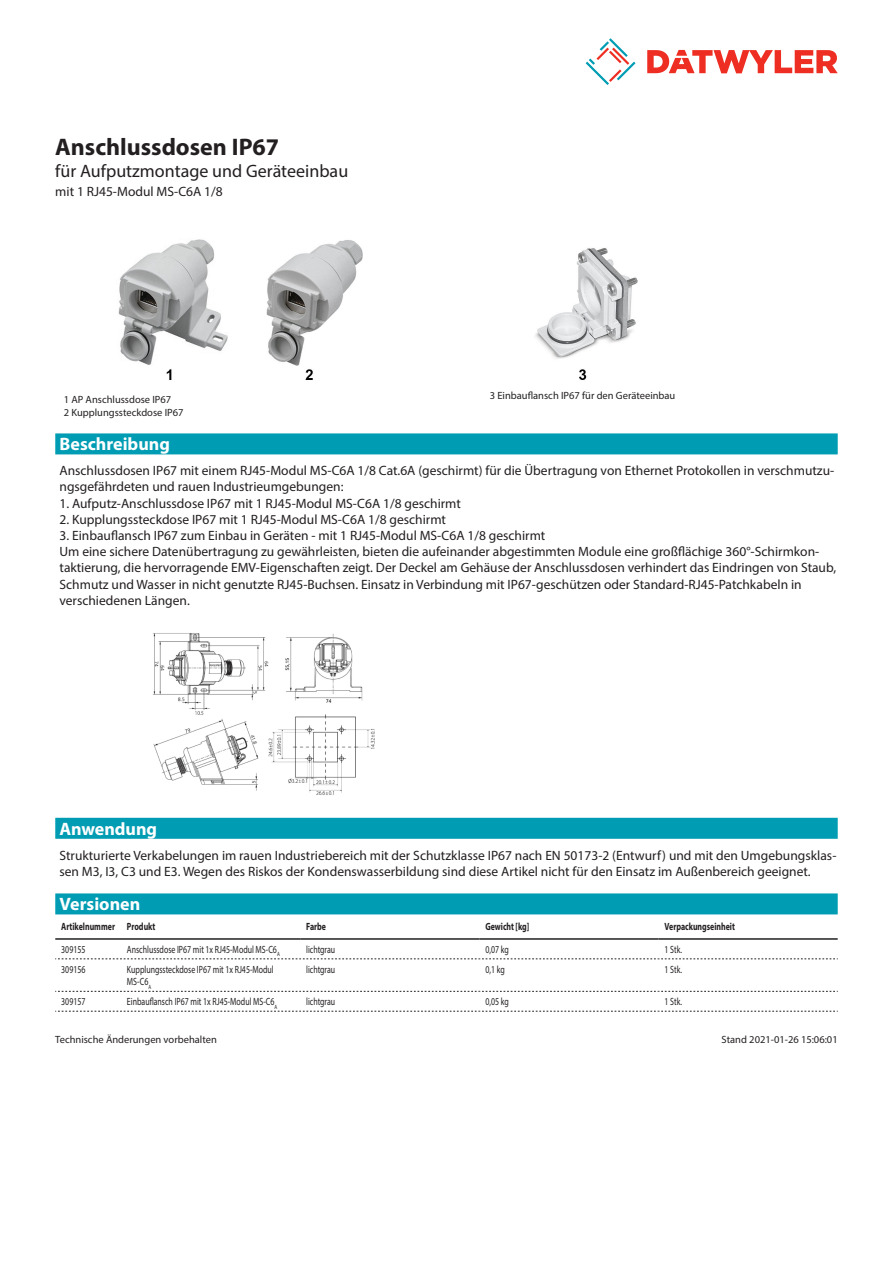
<style>
.page{position:relative;width:893px;height:1263px;background:#fff}
.page>*{position:absolute;margin:0;border:0;box-sizing:border-box;transform-origin:0 0}
.Product_Head{font:700 24px "Myriad Pro";color:#231f20}
.SubHead{font:18px "Myriad Pro";color:#231f20}
.Standard_Head_Proper{font:700 18px "Myriad Pro";color:#fff}
.Standard_text{font:13.5px/16.2px "Myriad Pro";color:#231f20}
.myriadlight{font:10.5px/12.6px "Myriad Pro";color:#231f20;scale:.75 1}
.imagetext{font:10.5px/12.6px "Myriad Pro";color:#231f20}
.myriadbold{font:700 10.5px "Myriad Pro";color:#231f20;scale:.75 1}
.Footnote{font:10.5px "Myriad Pro";color:#231f20}
</style>
<div class="page">
<svg style="left:586px;top:38px;width:49px;height:47px"></svg>
<svg style="left:647px;top:50px;width:191px;height:23px"></svg>
<img style="left:118px;top:239px;width:245px;height:141px">
<img style="left:535px;top:248px;width:103px;height:132px">
<div style="left:55px;top:893px;width:783px;height:21px;background:#009cb3"></div>
<hr style="left:55px;top:938px;width:66px;height:2px;background:#231f20">
<hr style="left:121px;top:938px;width:179px;height:2px;background:#231f20">
<hr style="left:300px;top:938px;width:179px;height:2px;background:#231f20">
<hr style="left:479px;top:938px;width:179px;height:2px;background:#231f20">
<hr style="left:658px;top:938px;width:180px;height:2px;background:#231f20">
<svg style="left:55px;top:958px;width:783px;height:1px"></svg>
<svg style="left:55px;top:991px;width:783px;height:1px"></svg>
<svg style="left:55px;top:1011px;width:783px;height:1px"></svg>
<div style="left:55px;top:433px;width:783px;height:21px;background:#009cb3"></div>
<div style="left:55px;top:818px;width:783px;height:21px;background:#009cb3"></div>
<img style="left:153px;top:633px;width:222px;height:162px">
<p class="Product_Head" style="left:55px;top:131px;width:225px">Anschlussdosen IP67</p>
<p class="SubHead" style="left:55px;top:160px;width:294px">für Aufputzmontage und Geräteeinbau</p>
<p class="Standard_text" style="left:55px;top:183px;width:169px">mit 1 RJ45-Modul MS-C6A 1/8</p>
<p class="imagetext" style="left:64px;top:393px;width:121px">1 AP Anschlussdose IP67<br>2 Kupplungssteckdose IP67</p>
<p class="imagetext" style="left:490px;top:389px;width:187px">3 Einbauflansch IP67 für den Geräteeinbau</p>
<p class="Standard_Head_Proper" style="left:60px;top:433px;width:112px">Beschreibung</p>
<p class="Standard_text" style="left:60px;top:462px;width:776px">Anschlussdosen IP67 mit einem RJ45-Modul MS-C6A 1/8 Cat.6A (geschirmt) für die Übertragung von Ethernet Protokollen in verschmutzu&shy;ngsgefährdeten und rauen Industrieumgebungen:</p>
<p class="Standard_text" style="left:60px;top:495px;width:403px">1. Aufputz-Anschlussdose IP67 mit 1 RJ45-Modul MS-C6A 1/8 geschirmt</p>
<p class="Standard_text" style="left:60px;top:511px;width:388px">2. Kupplungssteckdose IP67 mit 1 RJ45-Modul MS-C6A 1/8 geschirmt</p>
<p class="Standard_text" style="left:60px;top:527px;width:778px">3. Einbauflansch IP67 zum Einbau in Geräten - mit 1 RJ45-Modul MS-C6A 1/8 geschirmt<br>Um eine sichere Datenübertragung zu gewährleisten, bieten die aufeinander abgestimmten Module eine großflächige 360°-Schirmkon&shy;taktierung, die hervorragende EMV-Eigenschaften zeigt. Der Deckel am Gehäuse der Anschlussdosen verhindert das Eindringen von Staub, Schmutz und Wasser in nicht genutzte RJ45-Buchsen. Einsatz in Verbindung mit IP67-geschützen oder Standard-RJ45-Patchkabeln in verschiedenen Längen.</p>
<p class="Standard_Head_Proper" style="left:60px;top:817px;width:99px">Anwendung</p>
<p class="Standard_text" style="left:60px;top:847px;width:778px">Strukturierte Verkabelungen im rauen Industriebereich mit der Schutzklasse IP67 nach EN 50173-2 (Entwurf) und mit den Umgebungsklas&shy;sen M3, I3, C3 und E3. Wegen des Riskos der Kondenswasserbildung sind diese Artikel nicht für den Einsatz im Außenbereich geeignet.</p>
<p class="Standard_Head_Proper" style="left:60px;top:893px;width:82px">Versionen</p>
<p class="myriadbold" style="left:61px;top:920px;width:73px">Artikelnummer</p>
<p class="myriadbold" style="left:127px;top:920px;width:39px">Produkt</p>
<p class="myriadbold" style="left:306px;top:920px;width:28px">Farbe</p>
<p class="myriadbold" style="left:485px;top:920px;width:60px">Gewicht [kg]</p>
<p class="myriadbold" style="left:664px;top:920px;width:95px">Verpackungseinheit</p>
<p class="myriadlight" style="left:61px;top:943px;width:34px">309155</p>
<p class="myriadlight" style="left:127px;top:943px;width:205px">Anschlussdose IP67 mit 1x RJ45-Modul MS-C6<sub>A</sub></p>
<p class="myriadlight" style="left:306px;top:943px;width:40px">lichtgrau</p>
<p class="myriadlight" style="left:485px;top:943px;width:33px">0,07 kg</p>
<p class="myriadlight" style="left:664px;top:943px;width:25px">1 Stk.</p>
<p class="myriadlight" style="left:61px;top:963px;width:34px">309156</p>
<p class="myriadlight" style="left:127px;top:963px;width:197px">Kupplungssteckdose IP67 mit 1x RJ45-Modul<br>MS-C6<sub>A</sub></p>
<p class="myriadlight" style="left:306px;top:963px;width:40px">lichtgrau</p>
<p class="myriadlight" style="left:485px;top:963px;width:27px">0,1 kg</p>
<p class="myriadlight" style="left:664px;top:963px;width:25px">1 Stk.</p>
<p class="myriadlight" style="left:61px;top:995px;width:34px">309157</p>
<p class="myriadlight" style="left:127px;top:995px;width:202px">Einbauflansch IP67 mit 1x RJ45-Modul MS-C6<sub>A</sub></p>
<p class="myriadlight" style="left:306px;top:995px;width:40px">lichtgrau</p>
<p class="myriadlight" style="left:485px;top:995px;width:33px">0,05 kg</p>
<p class="myriadlight" style="left:664px;top:995px;width:25px">1 Stk.</p>
<p class="Footnote" style="left:55px;top:1033px;width:163px">Technische Änderungen vorbehalten</p>
<p class="Footnote" style="left:722px;top:1033px;width:118px">Stand 2021-01-26 15:06:01</p>
</div>
